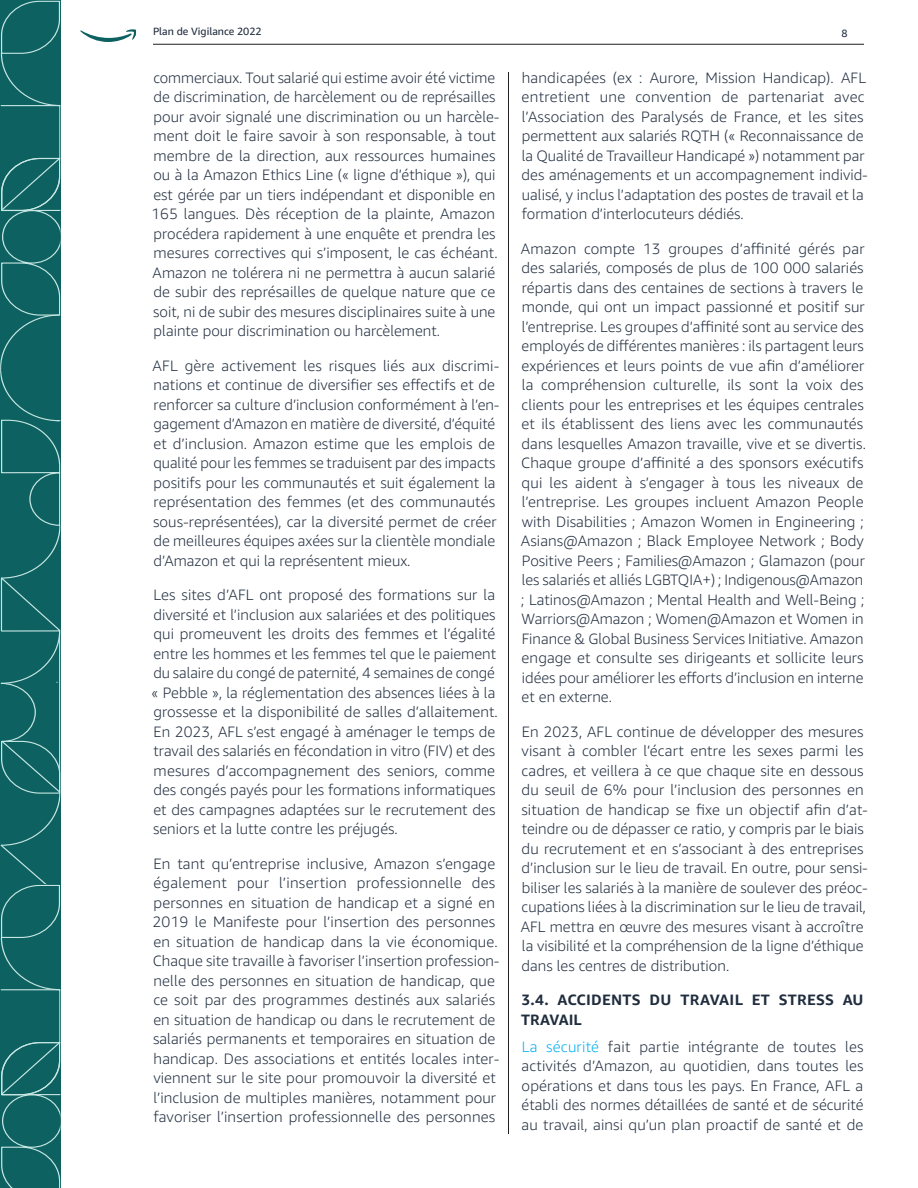
<style>
.page{position:relative;width:918px;height:1188px;background:#fff}
.page>*{position:absolute;margin:0;border:0;box-sizing:border-box;transform-origin:0 0}
.Body_Text-smaller_SCS{font:300 15px/19.5px "Amazon Ember";letter-spacing:.005em;color:#202d3e}
.Body_Text-smaller_SCS-bold{font:700 15px/19.5px "Amazon Ember";letter-spacing:.015em;color:#202d3e}
.t1{font:10.5px "Amazon Ember";color:#202d3e}
.s1{color:#00aeef}
</style>
<div class="page">
<div style="left:0;top:794px;width:60px;height:50px;background:#0d6161"></div>
<svg style="left:0;top:0;width:60px;height:794px"></svg>
<svg style="left:0;top:844px;width:60px;height:344px"></svg>
<svg style="left:80px;top:29px;width:56px;height:13px"></svg>
<hr style="left:153px;top:44px;width:711px;height:1px;background:#231f20">
<hr style="left:508px;top:72px;width:1px;height:1062px;background:#231f20">
<p class="t1" style="left:153px;top:25px;width:110px">Plan de Vigilance 2022</p>
<p class="t1" style="left:842px;top:27px;width:8px">8</p>
<p class="Body_Text-smaller_SCS" style="left:151px;top:68px;width:350px">commerciaux. Tout salarié qui estime avoir été victime de discrimination, de harcèlement ou de représailles pour avoir signalé une discrimination ou un harcèle&shy;ment doit le faire savoir à son responsable, à tout membre de la direction, aux ressources humaines ou à la Amazon Ethics Line (« ligne d’éthique »), qui est gérée par un tiers indépendant et disponible en 165 langues. Dès réception de la plainte, Amazon procédera rapidement à une enquête et prendra les mesures correctives qui s’imposent, le cas échéant.<br>Amazon ne tolérera ni ne permettra à aucun salarié de subir des représailles de quelque nature que ce soit, ni de subir des mesures disciplinaires suite à une plainte pour discrimination ou harcèlement.</p>
<p class="Body_Text-smaller_SCS" style="left:153px;top:356px;width:348px">AFL gère activement les risques liés aux discrimi&shy;nations et continue de diversifier ses effectifs et de renforcer sa culture d’inclusion conformément à l’en&shy;gagement d’Amazon en matière de diversité, d’équité et d’inclusion. Amazon estime que les emplois de qualité pour les femmes se traduisent par des impacts positifs pour les communautés et suit également la représentation des femmes (et des communautés sous-représentées), car la diversité permet de créer de meilleures équipes axées sur la clientèle mondiale d’Amazon et qui la représentent mieux.</p>
<p class="Body_Text-smaller_SCS" style="left:152px;top:585px;width:348px">Les sites d’AFL ont proposé des formations sur la diversité et l’inclusion aux salariées et des politiques qui promeuvent les droits des femmes et l’égalité entre les hommes et les femmes tel que le paiement du salaire du congé de paternité, 4 semaines de congé « Pebble », la réglementation des absences liées à la grossesse et la disponibilité de salles d’allaitement.<br>En 2023, AFL s’est engagé à aménager le temps de travail des salariés en fécondation in vitro (FIV) et des mesures d’accompagnement des seniors, comme des congés payés pour les formations informatiques et des campagnes adaptées sur le recrutement des seniors et la lutte contre les préjugés.</p>
<p class="Body_Text-smaller_SCS" style="left:152px;top:854px;width:349px">En tant qu’entreprise inclusive, Amazon s’engage également pour l’insertion professionnelle des personnes en situation de handicap et a signé en 2019 le Manifeste pour l’insertion des personnes en situation de handicap dans la vie économique.<br>Chaque site travaille à favoriser l’insertion profession&shy;nelle des personnes en situation de handicap, que ce soit par des programmes destinés aux salariés en situation de handicap ou dans le recrutement de salariés permanents et temporaires en situation de handicap. Des associations et entités locales inter&shy;viennent sur le site pour promouvoir la diversité et l’inclusion de multiples manières, notamment pour favoriser l’insertion professionnelle des personnes</p>
<p class="Body_Text-smaller_SCS" style="left:522px;top:68px;width:348px">handicapées (ex : Aurore, Mission Handicap). AFL entretient une convention de partenariat avec l’Association des Paralysés de France, et les sites permettent aux salariés RQTH (« Reconnaissance de la Qualité de Travailleur Handicapé ») notamment par des aménagements et un accompagnement individ&shy;ualisé, y inclus l’adaptation des postes de travail et la formation d’interlocuteurs dédiés.</p>
<p class="Body_Text-smaller_SCS" style="left:521px;top:239px;width:347px">Amazon compte 13 groupes d’affinité gérés par des salariés, composés de plus de 100 000 salariés répartis dans des centaines de sections à travers le monde, qui ont un impact passionné et positif sur l’entreprise. Les groupes d’affinité sont au service des employés de différentes manières : ils partagent leurs expériences et leurs points de vue afin d’améliorer la compréhension culturelle, ils sont la voix des clients pour les entreprises et les équipes centrales et ils établissent des liens avec les communautés dans lesquelles Amazon travaille, vive et se divertis.<br>Chaque groupe d’affinité a des sponsors exécutifs qui les aident à s’engager à tous les niveaux de l’entreprise. Les groupes incluent Amazon People with Disabilities ; Amazon Women in Engineering ; Asians@Amazon ; Black Employee Network ; Body Positive Peers ; Families@Amazon ; Glamazon (pour les salariés et alliés LGBTQIA+) ; Indigenous@Amazon ; Latinos@Amazon ; Mental Health and Well-Being ; Warriors@Amazon ; Women@Amazon et Women in Finance &amp; Global Business Services Initiative. Amazon engage et consulte ses dirigeants et sollicite leurs idées pour améliorer les efforts d’inclusion en interne et en externe.</p>
<p class="Body_Text-smaller_SCS" style="left:521px;top:722px;width:348px">En 2023, AFL continue de développer des mesures visant à combler l’écart entre les sexes parmi les cadres, et veillera à ce que chaque site en dessous du seuil de 6% pour l’inclusion des personnes en situation de handicap se fixe un objectif afin d’at&shy;teindre ou de dépasser ce ratio, y compris par le biais du recrutement et en s’associant à des entreprises d’inclusion sur le lieu de travail. En outre, pour sensi&shy;biliser les salariés à la manière de soulever des préoc&shy;cupations liées à la discrimination sur le lieu de travail, AFL mettra en œuvre des mesures visant à accroître la visibilité et la compréhension de la ligne d’éthique dans les centres de distribution.</p>
<p class="Body_Text-smaller_SCS-bold" style="left:521px;top:990px;width:344px">3.4. ACCIDENTS DU TRAVAIL ET STRESS AU<br>TRAVAIL</p>
<p class="Body_Text-smaller_SCS" style="left:522px;top:1037px;width:344px;text-align:justify"><span class="s1">La sécurité</span> fait partie intégrante de toutes les activités d’Amazon, au quotidien, dans toutes les opérations et dans tous les pays. En France, AFL a établi des normes détaillées de santé et de sécurité au travail, ainsi qu’un plan proactif de santé et de</p>
</div>
